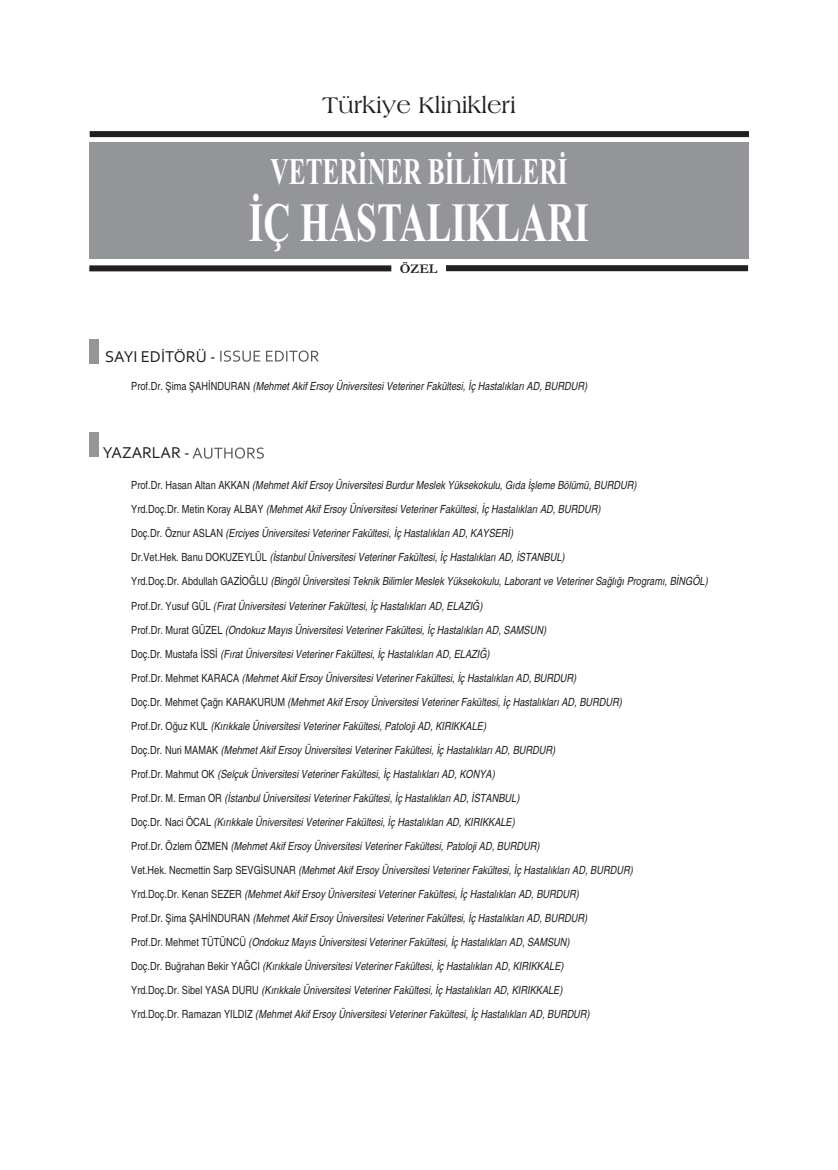
<style>
.page{position:relative;width:838px;height:1170px;background:#fff}
.page>*{position:absolute;margin:0;border:0;box-sizing:border-box;transform-origin:0 0}
.t1{font:700 55.35px "Times New Roman";color:#fff;scale:.68 1}
.t2{font:700 37.5px "Times New Roman";color:#fff;scale:.68 1}
.t3{font:24px "Americana BT Roman";color:#231f20}
.t4{font:16.5px "Corbel";color:#231f20}
.t5{font:700 13.5px "Garamond";color:#231f20}
.t6{font:italic condensed 11.25px/24px "Helvetica";color:#231f20}
.s1{font-style:normal}
</style>
<div class="page">
<div style="left:89px;top:339px;width:10px;height:25px;background:#939598"></div>
<svg style="left:220px;top:350px;width:67px;height:11px"></svg>
<div style="left:89px;top:432px;width:10px;height:25px;background:#939598"></div>
<svg style="left:192px;top:447px;width:72px;height:11px"></svg>
<div style="left:89px;top:142px;width:659px;height:117px;background:#939598"></div>
<div style="left:90px;top:131px;width:659px;height:6px;background:#231f20"></div>
<div style="left:89px;top:265px;width:302px;height:6px;background:#231f20"></div>
<div style="left:446px;top:265px;width:302px;height:6px;background:#231f20"></div>
<h3 class="t4" style="left:105px;top:346px;width:112px">SAYI EDİTÖRÜ -</h3>
<h3 class="t3" style="left:322px;top:90px;width:195px">Türkiye Klinikleri</h3>
<h2 class="t2" style="left:270px;top:149px;width:438px">VETERİNER BİLİMLERİ</h2>
<h1 class="t1" style="left:249px;top:189px;width:501px">İÇ HASTALIKLARI</h1>
<p class="t5" style="left:399px;top:260px;width:39px">ÖZEL</p>
<p class="t6" style="left:131px;top:374px;width:457px"><span class="s1">Prof.Dr. Şima ŞAHİNDURAN</span> (Mehmet Akif Ersoy Üniversitesi Veteriner Fakültesi, İç Hastalıkları AD, BURDUR)</p>
<h3 class="t4" style="left:103px;top:443px;width:88px">YAZARLAR -</h3>
<p class="t6" style="left:131px;top:473px;width:578px"><span class="s1">Prof.Dr. Hasan Altan AKKAN</span> (Mehmet Akif Ersoy Üniversitesi Burdur Meslek Yüksekokulu, Gıda İşleme Bölümü, BURDUR)<br><span class="s1">Yrd.Doç.Dr. Metin Koray ALBAY</span> (Mehmet Akif Ersoy Üniversitesi Veteriner Fakültesi, İç Hastalıkları AD, BURDUR)<br><span class="s1">Doç.Dr. Öznur ASLAN</span> (Erciyes Üniversitesi Veteriner Fakültesi, İç Hastalıkları AD, KAYSERİ)<br><span class="s1">Dr.Vet.Hek. Banu DOKUZEYLÜL</span> (İstanbul Üniversitesi Veteriner Fakültesi, İç Hastalıkları AD, İSTANBUL)<br><span class="s1">Yrd.Doç.Dr. Abdullah GAZİOĞLU</span> (Bingöl Üniversitesi Teknik Bilimler Meslek Yüksekokulu, Laborant ve Veteriner Sağlığı Programı, BİNGÖL)<br><span class="s1">Prof.Dr. Yusuf GÜL</span> (Fırat Üniversitesi Veteriner Fakültesi, İç Hastalıkları AD, ELAZIĞ)<br><span class="s1">Prof.Dr. Murat GÜZEL</span> (Ondokuz Mayıs Üniversitesi Veteriner Fakültesi, İç Hastalıkları AD, SAMSUN)<br><span class="s1">Doç.Dr. Mustafa İSSİ</span> (Fırat Üniversitesi Veteriner Fakültesi, İç Hastalıkları AD, ELAZIĞ)<br><span class="s1">Prof.Dr. Mehmet KARACA</span> (Mehmet Akif Ersoy Üniversitesi Veteriner Fakültesi, İç Hastalıkları AD, BURDUR)<br><span class="s1">Doç.Dr. Mehmet Çağrı KARAKURUM</span> (Mehmet Akif Ersoy Üniversitesi Veteriner Fakültesi, İç Hastalıkları AD, BURDUR)<br><span class="s1">Prof.Dr. Oğuz KUL</span> (Kırıkkale Üniversitesi Veteriner Fakültesi, Patoloji AD, KIRIKKALE)<br><span class="s1">Doç.Dr. Nuri MAMAK</span> (Mehmet Akif Ersoy Üniversitesi Veteriner Fakültesi, İç Hastalıkları AD, BURDUR)<br><span class="s1">Prof.Dr. Mahmut OK</span> (Selçuk Üniversitesi Veteriner Fakültesi, İç Hastalıkları AD, KONYA)<br><span class="s1">Prof.Dr. M. Erman OR</span> (İstanbul Üniversitesi Veteriner Fakültesi, İç Hastalıkları AD, İSTANBUL)<br><span class="s1">Doç.Dr. Naci ÖCAL</span> (Kırıkkale Üniversitesi Veteriner Fakültesi, İç Hastalıkları AD, KIRIKKALE)<br><span class="s1">Prof.Dr. Özlem ÖZMEN</span> (Mehmet Akif Ersoy Üniversitesi Veteriner Fakültesi, Patoloji AD, BURDUR)<br><span class="s1">Vet.Hek. Necmettin Sarp SEVGİSUNAR</span> (Mehmet Akif Ersoy Üniversitesi Veteriner Fakültesi, İç Hastalıkları AD, BURDUR)<br><span class="s1">Yrd.Doç.Dr. Kenan SEZER</span> (Mehmet Akif Ersoy Üniversitesi Veteriner Fakültesi, İç Hastalıkları AD, BURDUR)<br><span class="s1">Prof.Dr. Şima ŞAHİNDURAN</span> (Mehmet Akif Ersoy Üniversitesi Veteriner Fakültesi, İç Hastalıkları AD, BURDUR)<br><span class="s1">Prof.Dr. Mehmet TÜTÜNCÜ</span> (Ondokuz Mayıs Üniversitesi Veteriner Fakültesi, İç Hastalıkları AD, SAMSUN)<br><span class="s1">Doç.Dr. Buğrahan Bekir YAĞCI</span> (Kırıkkale Üniversitesi Veteriner Fakültesi, İç Hastalıkları AD, KIRIKKALE)<br><span class="s1">Yrd.Doç.Dr. Sibel YASA DURU</span> (Kırıkkale Üniversitesi Veteriner Fakültesi, İç Hastalıkları AD, KIRIKKALE)<br><span class="s1">Yrd.Doç.Dr. Ramazan YILDIZ</span> (Mehmet Akif Ersoy Üniversitesi Veteriner Fakültesi, İç Hastalıkları AD, BURDUR)</p>
</div>
